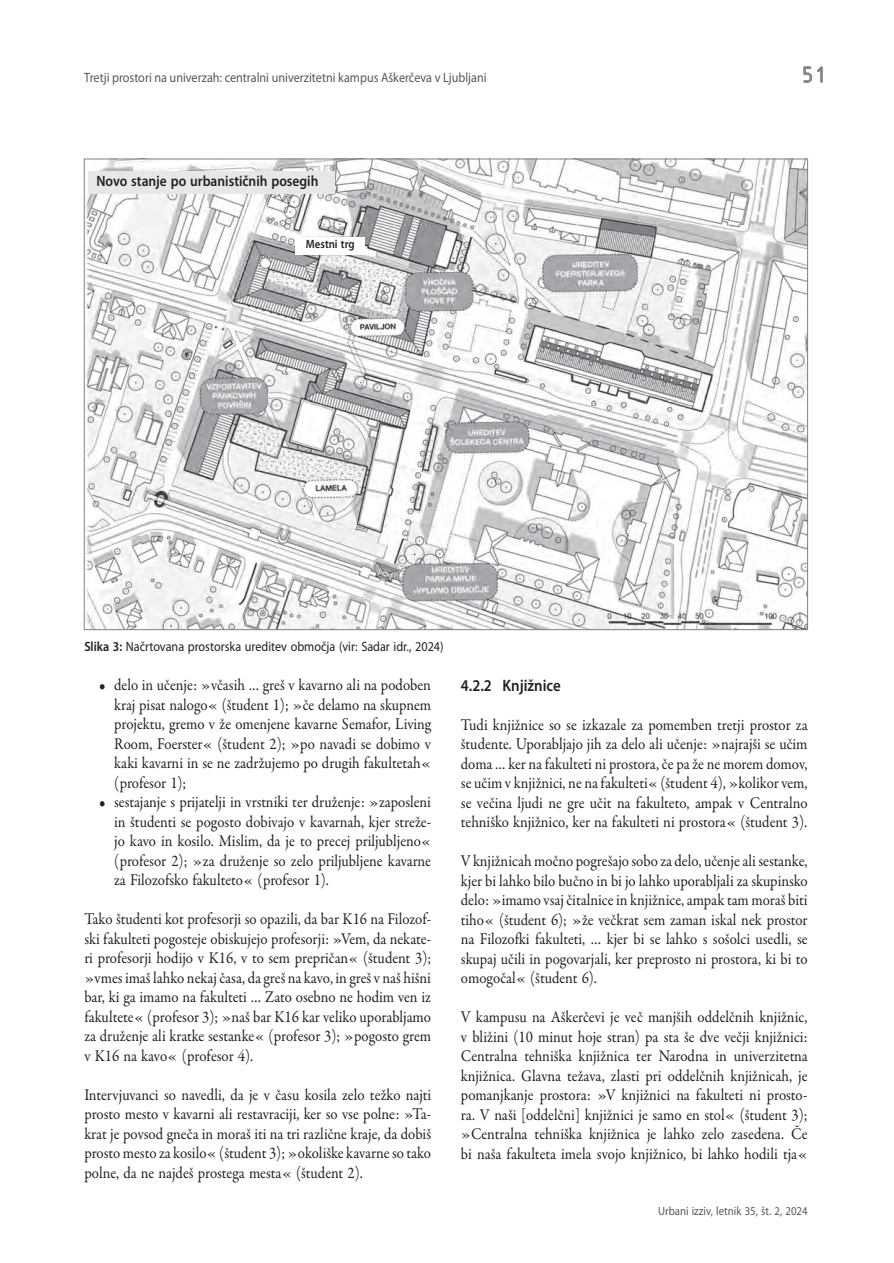
<style>
.page{position:relative;width:894px;height:1263px;background:#fff}
.page>*{position:absolute;margin:0;border:0;box-sizing:border-box;transform-origin:0 0}
.t1{font:24px "ISOCTEUR";color:#808285}
.t2{font:16.5px/19.5px "Garamond Premr Pro";color:#231f20;text-align:justify;scale:.9 1}
.t3{font:600 16.5px "Myriad Pro";color:#231f20;scale:.9 1}
.t4{font:600 15px "Myriad Pro";color:#231f20;scale:.9 1}
.t5{font:13.5px "Myriad Pro";color:#57585a;scale:.9 1}
.t6{font:13.5px "Myriad Pro";color:#231f20;scale:.9 1}
.t7{font:12px "Myriad Pro";color:#57585a;scale:.9 1}
.t8{font:600 12px "Myriad Pro";color:#231f20;scale:.9 1}
.s1{font-weight:600}
</style>
<div class="page">
<svg style="left:803px;top:66px;width:20px;height:17px"></svg>
<img style="left:86px;top:161px;width:719px;height:467px">
<div style="left:295px;top:237px;width:70px;height:18px;background:#fff"></div>
<div style="left:89px;top:171px;width:246px;height:23px;background:#e6e7e9"></div>
<p class="t5" style="left:84px;top:70px;width:448px">Tretji prostori na univerzah: centralni univerzitetni kampus Aškerčeva v Ljubljani</p>
<p class="t4" style="left:96px;top:172px;width:248px">Novo stanje po urbanističnih posegih</p>
<p class="t8" style="left:306px;top:236px;width:56px">Mestni trg</p>
<p class="t6" style="left:84px;top:639px;width:400px"><span class="s1">Slika 3:</span> Načrtovana prostorska ureditev območja (vir: Sadar idr., 2024)</p>
<h1 class="t1" style="left:799px;top:59px;width:31px">51</h1>
<p class="t2" style="left:114px;top:675px;width:353px;text-indent:-15px">• delo in učenje: »včasih … greš v kavarno ali na podoben kraj pisat nalogo« (študent 1); »če delamo na skupnem projektu, gremo v že omenjene kavarne Semafor, Living Room, Foerster« (študent 2); »po navadi se dobimo v kaki kavarni in se ne zadržujemo po drugih fakultetah« (profesor 1);</p>
<p class="t2" style="left:114px;top:792px;width:354px;text-indent:-15px">• sestajanje s prijatelji in vrstniki ter druženje: »zaposleni in študenti se pogosto dobivajo v kavarnah, kjer streže&shy;jo kavo in kosilo. Mislim, da je to precej priljubljeno« (profesor 2); »za druženje so zelo priljubljene kavarne za Filozofsko fakulteto« (profesor 1).</p>
<p class="t2" style="left:84px;top:909px;width:387px">Tako študenti kot profesorji so opazili, da bar K16 na Filozof&shy;ski fakulteti pogosteje obiskujejo profesorji: »Vem, da nekate&shy;ri profesorji hodijo v K16, v to sem prepričan« (študent 3); »vmes imaš lahko nekaj časa, da greš na kavo, in greš v naš hišni bar, ki ga imamo na fakulteti … Zato osebno ne hodim ven iz fakultete« (profesor 3); »naš bar K16 kar veliko uporabljamo za druženje ali kratke sestanke« (profesor 3); »pogosto grem v K16 na kavo« (profesor 4).</p>
<p class="t2" style="left:84px;top:1085px;width:387px">Intervjuvanci so navedli, da je v času kosila zelo težko najti prosto mesto v kavarni ali restavraciji, ker so vse polne: »Ta&shy;krat je povsod gneča in moraš iti na tri različne kraje, da dobiš prosto mesto za kosilo« (študent 3); »okoliške kavarne so tako polne, da ne najdeš prostega mesta« (študent 2).</p>
<p class="t3" style="left:461px;top:674px;width:112px">4.2.2 Knjižnice</p>
<p class="t2" style="left:461px;top:715px;width:387px">Tudi knjižnice so se izkazale za pomemben tretji prostor za študente. Uporabljajo jih za delo ali učenje: »najrajši se učim doma … ker na fakulteti ni prostora, če pa že ne morem domov, se učim v knjižnici, ne na fakulteti« (študent 4), »kolikor vem, se večina ljudi ne gre učit na fakulteto, ampak v Centralno tehniško knjižnico, ker na fakulteti ni prostora« (študent 3).</p>
<p class="t2" style="left:461px;top:851px;width:387px">V knjižnicah močno pogrešajo sobo za delo, učenje ali sestanke, kjer bi lahko bilo bučno in bi jo lahko uporabljali za skupinsko delo: »imamo vsaj čitalnice in knjižnice, ampak tam moraš biti tiho« (študent 6); »že večkrat sem zaman iskal nek prostor na Filozofki fakulteti, … kjer bi se lahko s sošolci usedli, se skupaj učili in pogovarjali, ker preprosto ni prostora, ki bi to omogočal« (študent 6).</p>
<p class="t2" style="left:461px;top:1007px;width:387px">V kampusu na Aškerčevi je več manjših oddelčnih knjižnic, v bližini (10 minut hoje stran) pa sta še dve večji knjižnici:<br>Centralna tehniška knjižnica ter Narodna in univerzitetna knjižnica. Glavna težava, zlasti pri oddelčnih knjižnicah, je pomanjkanje prostora: »V knjižnici na fakulteti ni prosto&shy;ra. V naši [oddelčni] knjižnici je samo en stol« (študent 3); »Centralna tehniška knjižnica je lahko zelo zasedena. Če bi naša fakulteta imela svojo knjižnico, bi lahko hodili tja«</p>
<p class="t7" style="left:658px;top:1204px;width:168px">Urbani izziv, letnik 35, št. 2, 2024</p>
</div>
